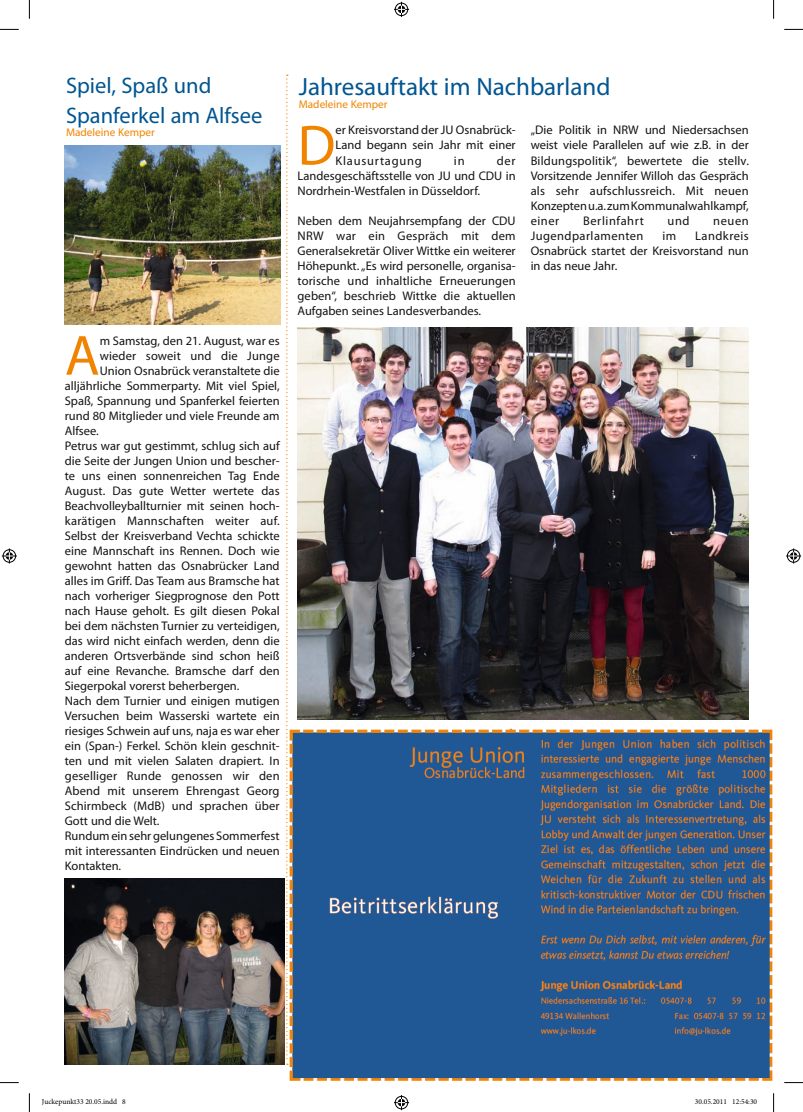
<style>
.page{position:relative;width:803px;height:1112px;background:#fff}
.page>*{position:absolute;margin:0;border:0;box-sizing:border-box;transform-origin:0 0}
.t1{font:57px "Myriad Pro";color:#f08400}
.t2{font:25px "Myriad Pro";color:#005592}
.t3{font:22.5px/30px "Myriad Pro";color:#005592}
.t4{font:12.5px/15px "Myriad Pro";color:#141314;text-align:justify}
.t5{font:12.5px "Myriad Pro";letter-spacing:.02em;color:#141314}
.t6{font:12.5px "Myriad Pro";letter-spacing:.035em;color:#141314}
.t7{font:12.5px "Myriad Pro";letter-spacing:.045em;color:#141314}
.t8{font:11.25px "Myriad Pro";color:#f08400}
.t9{font:7.5px "Minion Pro";color:#000}
</style>
<div class="page">
<img style="left:289px;top:728px;width:484px;height:353px">
<img style="left:65px;top:145px;width:216px;height:179px">
<svg style="left:286px;top:75px;width:2px;height:989px"></svg>
<img style="left:297px;top:327px;width:452px;height:392px">
<img style="left:65px;top:878px;width:219px;height:186px">
<svg style="left:0;top:29px;width:19px;height:1px"></svg>
<svg style="left:784px;top:29px;width:19px;height:1px"></svg>
<svg style="left:0;top:1082px;width:19px;height:1px"></svg>
<svg style="left:784px;top:1082px;width:19px;height:1px"></svg>
<svg style="left:29px;top:0;width:1px;height:19px"></svg>
<svg style="left:29px;top:1093px;width:1px;height:18px"></svg>
<svg style="left:773px;top:0;width:1px;height:19px"></svg>
<svg style="left:773px;top:1093px;width:1px;height:18px"></svg>
<svg style="left:394px;top:2px;width:15px;height:15px"></svg>
<svg style="left:394px;top:1095px;width:15px;height:14px"></svg>
<svg style="left:2px;top:548px;width:15px;height:15px"></svg>
<svg style="left:786px;top:548px;width:15px;height:15px"></svg>
<h3 class="t3" style="left:66px;top:70px;width:198px">Spiel, Spaß und<br>Spanferkel am Alfsee</h3>
<p class="t8" style="left:66px;top:125px;width:90px">Madeleine Kemper</p>
<h1 class="t1" style="left:65px;top:320px;width:36px">A</h1>
<p class="t4" style="left:100px;top:332px;width:181px">m Samstag, den 21. August, war es</p>
<p class="t4" style="left:100px;top:347px;width:181px">wieder soweit und die Junge</p>
<p class="t4" style="left:100px;top:362px;width:181px">Union Osnabrück veranstaltete die</p>
<p class="t4" style="left:65px;top:377px;width:216px">alljährliche Sommerparty. Mit viel Spiel,</p>
<p class="t4" style="left:65px;top:392px;width:216px">Spaß, Spannung und Spanferkel feierten</p>
<p class="t4" style="left:65px;top:407px;width:216px">rund 80 Mitglieder und viele Freunde am</p>
<p class="t4" style="left:65px;top:422px;width:36px">Alfsee.</p>
<p class="t4" style="left:65px;top:437px;width:216px">Petrus war gut gestimmt, schlug sich auf</p>
<p class="t4" style="left:65px;top:452px;width:216px">die Seite der Jungen Union und bescher-</p>
<p class="t4" style="left:65px;top:467px;width:216px">te uns einen sonnenreichen Tag Ende</p>
<p class="t4" style="left:65px;top:482px;width:216px">August. Das gute Wetter wertete das</p>
<p class="t4" style="left:65px;top:497px;width:216px">Beachvolleyballturnier mit seinen hoch-</p>
<p class="t5" style="left:65px;top:512px;width:216px">karätigen Mannschaften weiter auf.</p>
<p class="t4" style="left:65px;top:527px;width:216px">Selbst der Kreisverband Vechta schickte</p>
<p class="t4" style="left:65px;top:542px;width:216px">eine Mannschaft ins Rennen. Doch wie</p>
<p class="t4" style="left:65px;top:557px;width:216px">gewohnt hatten das Osnabrücker Land</p>
<p class="t4" style="left:65px;top:572px;width:216px">alles im Griff. Das Team aus Bramsche hat</p>
<p class="t4" style="left:65px;top:587px;width:216px">nach vorheriger Siegprognose den Pott</p>
<p class="t4" style="left:65px;top:602px;width:216px">nach Hause geholt. Es gilt diesen Pokal</p>
<p class="t4" style="left:65px;top:617px;width:216px">bei dem nächsten Turnier zu verteidigen,</p>
<p class="t4" style="left:65px;top:632px;width:216px">das wird nicht einfach werden, denn die</p>
<p class="t4" style="left:65px;top:647px;width:216px">anderen Ortsverbände sind schon heiß</p>
<p class="t4" style="left:65px;top:662px;width:216px">auf eine Revanche. Bramsche darf den</p>
<p class="t4" style="left:65px;top:677px;width:176px">Siegerpokal vorerst beherbergen.</p>
<p class="t4" style="left:65px;top:692px;width:216px">Nach dem Turnier und einigen mutigen</p>
<p class="t4" style="left:65px;top:707px;width:216px">Versuchen beim Wasserski wartete ein</p>
<p class="t4" style="left:65px;top:722px;width:216px">riesiges Schwein auf uns, naja es war eher</p>
<p class="t4" style="left:65px;top:737px;width:216px">ein (Span-) Ferkel. Schön klein geschnit-</p>
<p class="t4" style="left:65px;top:752px;width:216px">ten und mit vielen Salaten drapiert. In</p>
<p class="t4" style="left:65px;top:767px;width:216px">geselliger Runde genossen wir den</p>
<p class="t4" style="left:65px;top:782px;width:216px">Abend mit unserem Ehrengast Georg</p>
<p class="t4" style="left:65px;top:797px;width:216px">Schirmbeck (MdB) und sprachen über</p>
<p class="t4" style="left:65px;top:812px;width:96px">Gott und die Welt.</p>
<p class="t4" style="left:65px;top:827px;width:216px">Rundum ein sehr gelungenes Sommerfest</p>
<p class="t4" style="left:65px;top:842px;width:216px">mit interessanten Eindrücken und neuen</p>
<p class="t4" style="left:65px;top:857px;width:58px">Kontakten.</p>
<h2 class="t2" style="left:299px;top:71px;width:313px">Jahresauftakt im Nachbarland</h2>
<p class="t8" style="left:299px;top:97px;width:90px">Madeleine Kemper</p>
<h1 class="t1" style="left:297px;top:110px;width:39px">D</h1>
<p class="t4" style="left:335px;top:122px;width:182px">er Kreisvorstand der JU Osnabrück-Land begann sein Jahr mit einer Klausurtagung</p>
<p class="t4" style="left:531px;top:122px;width:220px">„Die Politik in NRW und Niedersachsen weist viele Parallelen auf wie z.B. in der Bildungspolitik“, bewertete die stellv.<br>Vorsitzende Jennifer Willoh das Gespräch als sehr aufschlussreich. Mit neuen Konzepten u.a. zum Kommunalwahlkampf, einer</p>
<p class="t4" style="left:297px;top:152px;width:220px;text-indent:199px">der Landesgeschäftsstelle von JU und CDU in Nordrhein-Westfalen in Düsseldorf.</p>
<p class="t4" style="left:297px;top:212px;width:220px">Neben dem Neujahrsempfang der CDU NRW war ein Gespräch mit dem Generalsekretär Oliver Wittke ein weiterer Höhepunkt. „Es wird personelle, organisa&shy;torische und inhaltliche Erneuerungen geben“, beschrieb Wittke die aktuellen Aufgaben seines Landesverbandes.</p>
<p class="t4" style="left:454px;top:152px;width:12px">in</p>
<p class="t7" style="left:583px;top:212px;width:62px">Berlinfahrt</p>
<p class="t4" style="left:667px;top:212px;width:24px">und</p>
<p class="t4" style="left:713px;top:212px;width:37px">neuen</p>
<p class="t6" style="left:531px;top:227px;width:114px">Jugendparlamenten</p>
<p class="t4" style="left:662px;top:227px;width:15px">im</p>
<p class="t4" style="left:531px;top:227px;width:220px;text-indent:165px">Landkreis Osnabrück startet der Kreisvorstand nun in das neue Jahr.</p>
<p class="t9" style="left:42px;top:1096px;width:86px">Juckepunkt33 20.05.indd 8</p>
<p class="t9" style="left:695px;top:1096px;width:64px">30.05.2011 12:54:30</p>
</div>
